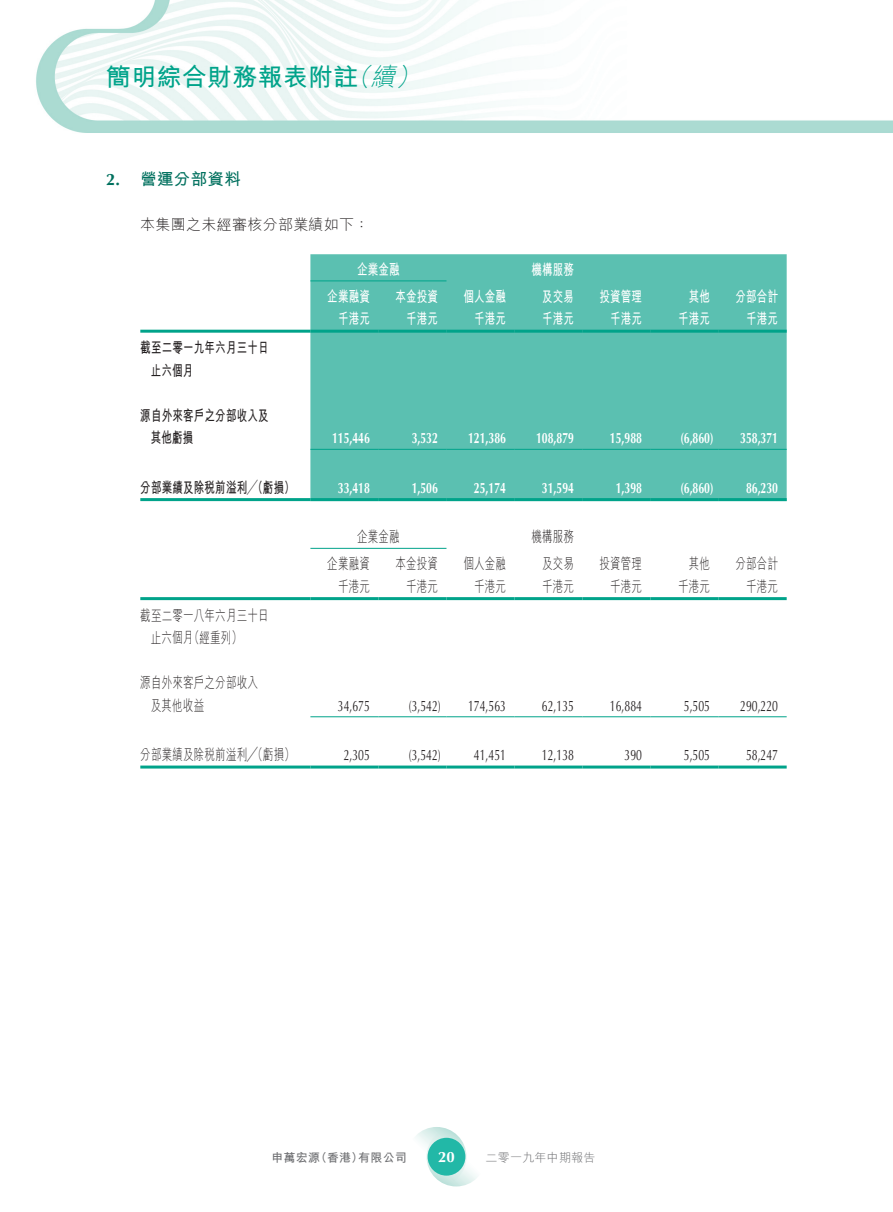
<style>
.page{position:relative;width:893px;height:1212px;background:#fff}
.page>*{position:absolute;margin:0;border:0;box-sizing:border-box;transform-origin:0 0}
.t1{font:700 24.75px "M Hei HK";letter-spacing:.02em;color:#00a38a}
.t2{font:700 16.5px "M Hei HK";letter-spacing:.02em;color:#00705e}
.t3{font:300 15px/22.5px "M Hei HK";letter-spacing:.02em;color:#231f20;scale:.7 1}
.t4{font:700 15px "Optima LT Std";color:#fff;scale:.7 1}
.t5{font:15px "Optima LT Std";color:#231f20;scale:.7 1}
.t6{font:700 15px "M Hei HK";letter-spacing:.02em;color:#fff;scale:.7 1}
.t7{font:700 15px/22.5px "M Hei HK";letter-spacing:.02em;color:#231f20;scale:.7 1}
.t8{font:300 15px "M Hei HK";letter-spacing:.02em;color:#231f20}
.t9{font:700 15px "Optima LT Std";color:#fff}
.t10{font:700 12px "M Hei HK";letter-spacing:.02em;color:#6c6d70}
.t11{font:300 12px "M Hei HK";letter-spacing:.02em;color:#6c6d70}
.s1{font-weight:300;font-style:italic}
.s2{font-family:"Optima LT Std"}
</style>
<div class="page">
<img style="left:36px;top:0;width:857px;height:133px">
<svg style="left:407px;top:1127px;width:59px;height:59px"></svg>
<svg style="left:426px;top:1127px;width:60px;height:59px"></svg>
<div style="left:428px;top:1138px;width:37px;height:37px;background:#22b8a7;border-radius:50%"></div>
<div style="left:310px;top:254px;width:477px;height:244px;background:#5bc0b1"></div>
<hr style="left:310px;top:280px;width:136px;height:1px;background:#00a38a">
<hr style="left:140px;top:330px;width:170px;height:3px;background:#00a38a">
<hr style="left:310px;top:330px;width:68px;height:3px;background:#00a38a">
<hr style="left:378px;top:330px;width:68px;height:3px;background:#00a38a">
<hr style="left:446px;top:330px;width:68px;height:3px;background:#00a38a">
<hr style="left:514px;top:330px;width:69px;height:3px;background:#00a38a">
<hr style="left:583px;top:330px;width:68px;height:3px;background:#00a38a">
<hr style="left:651px;top:330px;width:68px;height:3px;background:#00a38a">
<hr style="left:719px;top:330px;width:68px;height:3px;background:#00a38a">
<hr style="left:310px;top:449px;width:68px;height:1px;background:#00a38a">
<hr style="left:378px;top:449px;width:68px;height:1px;background:#00a38a">
<hr style="left:446px;top:449px;width:68px;height:1px;background:#00a38a">
<hr style="left:514px;top:449px;width:69px;height:1px;background:#00a38a">
<hr style="left:583px;top:449px;width:68px;height:1px;background:#00a38a">
<hr style="left:651px;top:449px;width:68px;height:1px;background:#00a38a">
<hr style="left:719px;top:449px;width:68px;height:1px;background:#00a38a">
<hr style="left:140px;top:498px;width:170px;height:3px;background:#00a38a">
<hr style="left:310px;top:498px;width:68px;height:3px;background:#00a38a">
<hr style="left:378px;top:498px;width:68px;height:3px;background:#00a38a">
<hr style="left:446px;top:498px;width:68px;height:3px;background:#00a38a">
<hr style="left:514px;top:498px;width:69px;height:3px;background:#00a38a">
<hr style="left:583px;top:498px;width:68px;height:3px;background:#00a38a">
<hr style="left:651px;top:498px;width:68px;height:3px;background:#00a38a">
<hr style="left:719px;top:498px;width:68px;height:3px;background:#00a38a">
<hr style="left:310px;top:548px;width:136px;height:1px;background:#00a38a">
<hr style="left:140px;top:597px;width:170px;height:3px;background:#00a38a">
<hr style="left:310px;top:597px;width:68px;height:3px;background:#00a38a">
<hr style="left:378px;top:597px;width:68px;height:3px;background:#00a38a">
<hr style="left:446px;top:597px;width:68px;height:3px;background:#00a38a">
<hr style="left:514px;top:597px;width:69px;height:3px;background:#00a38a">
<hr style="left:583px;top:597px;width:68px;height:3px;background:#00a38a">
<hr style="left:651px;top:597px;width:68px;height:3px;background:#00a38a">
<hr style="left:719px;top:597px;width:68px;height:3px;background:#00a38a">
<hr style="left:310px;top:716px;width:68px;height:1px;background:#00a38a">
<hr style="left:378px;top:716px;width:68px;height:1px;background:#00a38a">
<hr style="left:446px;top:716px;width:68px;height:1px;background:#00a38a">
<hr style="left:514px;top:716px;width:69px;height:1px;background:#00a38a">
<hr style="left:583px;top:716px;width:68px;height:1px;background:#00a38a">
<hr style="left:651px;top:716px;width:68px;height:1px;background:#00a38a">
<hr style="left:719px;top:716px;width:68px;height:1px;background:#00a38a">
<hr style="left:140px;top:765px;width:170px;height:3px;background:#00a38a">
<hr style="left:310px;top:765px;width:68px;height:3px;background:#00a38a">
<hr style="left:378px;top:765px;width:68px;height:3px;background:#00a38a">
<hr style="left:446px;top:765px;width:68px;height:3px;background:#00a38a">
<hr style="left:514px;top:765px;width:69px;height:3px;background:#00a38a">
<hr style="left:583px;top:765px;width:68px;height:3px;background:#00a38a">
<hr style="left:651px;top:765px;width:68px;height:3px;background:#00a38a">
<hr style="left:719px;top:765px;width:68px;height:3px;background:#00a38a">
<h1 class="t1" style="left:106px;top:59px;width:321px">簡明綜合財務報表附註<span class="s1">（續）</span></h1>
<p class="t2" style="left:106px;top:167px;width:136px"><span class="s2">2.</span> 營運分部資料</p>
<p class="t8" style="left:140px;top:217px;width:230px">本集團之未經審核分部業績如下：</p>
<p class="t6" style="left:357px;top:258px;width:62px">企業金融</p>
<p class="t6" style="left:531px;top:258px;width:62px">機構服務</p>
<p class="t6" style="left:327px;top:285px;width:62px">企業融資</p>
<p class="t6" style="left:395px;top:285px;width:62px">本金投資</p>
<p class="t6" style="left:463px;top:285px;width:62px">個人金融</p>
<p class="t6" style="left:542px;top:285px;width:47px">及交易</p>
<p class="t6" style="left:599px;top:285px;width:62px">投資管理</p>
<p class="t6" style="left:689px;top:285px;width:32px">其他</p>
<p class="t6" style="left:735px;top:285px;width:62px">分部合計</p>
<p class="t6" style="left:338px;top:308px;width:47px">千港元</p>
<p class="t6" style="left:406px;top:308px;width:47px">千港元</p>
<p class="t6" style="left:474px;top:308px;width:47px">千港元</p>
<p class="t6" style="left:542px;top:308px;width:47px">千港元</p>
<p class="t6" style="left:610px;top:308px;width:47px">千港元</p>
<p class="t6" style="left:678px;top:308px;width:47px">千港元</p>
<p class="t6" style="left:746px;top:308px;width:47px">千港元</p>
<p class="t7" style="left:151px;top:335px;width:170px;text-indent:-11px">截至二零一九年六月三十日止六個月</p>
<p class="t7" style="left:151px;top:403px;width:170px;text-indent:-10px">源自外來客戶之分部收入及其他虧損</p>
<p class="t4" style="left:332px;top:429px;width:56px">115,446</p>
<p class="t4" style="left:412px;top:429px;width:39px">3,532</p>
<p class="t4" style="left:468px;top:429px;width:56px">121,386</p>
<p class="t4" style="left:536px;top:429px;width:56px">108,879</p>
<p class="t4" style="left:610px;top:429px;width:47px">15,988</p>
<p class="t4" style="left:680px;top:429px;width:49px">(6,860)</p>
<p class="t4" style="left:740px;top:429px;width:56px">358,371</p>
<p class="t7" style="left:140px;top:475px;width:222px">分部業績及除稅前溢利╱（虧損）</p>
<p class="t4" style="left:338px;top:479px;width:47px">33,418</p>
<p class="t4" style="left:412px;top:479px;width:39px">1,506</p>
<p class="t4" style="left:474px;top:479px;width:47px">25,174</p>
<p class="t4" style="left:542px;top:479px;width:47px">31,594</p>
<p class="t4" style="left:616px;top:479px;width:39px">1,398</p>
<p class="t4" style="left:680px;top:479px;width:49px">(6,860)</p>
<p class="t4" style="left:746px;top:479px;width:47px">86,230</p>
<p class="t3" style="left:357px;top:525px;width:62px">企業金融</p>
<p class="t3" style="left:531px;top:525px;width:62px">機構服務</p>
<p class="t3" style="left:327px;top:552px;width:62px">企業融資</p>
<p class="t3" style="left:395px;top:552px;width:62px">本金投資</p>
<p class="t3" style="left:463px;top:552px;width:62px">個人金融</p>
<p class="t3" style="left:542px;top:552px;width:47px">及交易</p>
<p class="t3" style="left:599px;top:552px;width:62px">投資管理</p>
<p class="t3" style="left:689px;top:552px;width:32px">其他</p>
<p class="t3" style="left:735px;top:552px;width:62px">分部合計</p>
<p class="t3" style="left:338px;top:575px;width:47px">千港元</p>
<p class="t3" style="left:406px;top:575px;width:47px">千港元</p>
<p class="t3" style="left:474px;top:575px;width:47px">千港元</p>
<p class="t3" style="left:542px;top:575px;width:47px">千港元</p>
<p class="t3" style="left:610px;top:575px;width:47px">千港元</p>
<p class="t3" style="left:678px;top:575px;width:47px">千港元</p>
<p class="t3" style="left:746px;top:575px;width:47px">千港元</p>
<p class="t3" style="left:151px;top:604px;width:170px;text-indent:-11px">截至二零一八年六月三十日止六個月（經重列）</p>
<p class="t3" style="left:151px;top:671px;width:154px;text-indent:-10px">源自外來客戶之分部收入及其他收益</p>
<p class="t5" style="left:338px;top:697px;width:47px">34,675</p>
<p class="t5" style="left:409px;top:697px;width:47px">(3,542)</p>
<p class="t5" style="left:468px;top:697px;width:56px">174,563</p>
<p class="t5" style="left:542px;top:697px;width:47px">62,135</p>
<p class="t5" style="left:610px;top:697px;width:47px">16,884</p>
<p class="t5" style="left:684px;top:697px;width:39px">5,505</p>
<p class="t5" style="left:740px;top:697px;width:56px">290,220</p>
<p class="t3" style="left:140px;top:743px;width:222px">分部業績及除稅前溢利╱（虧損）</p>
<p class="t5" style="left:344px;top:746px;width:39px">2,305</p>
<p class="t5" style="left:409px;top:746px;width:47px">(3,542)</p>
<p class="t5" style="left:474px;top:746px;width:47px">41,451</p>
<p class="t5" style="left:542px;top:746px;width:47px">12,138</p>
<p class="t5" style="left:625px;top:746px;width:27px">390</p>
<p class="t5" style="left:684px;top:746px;width:39px">5,505</p>
<p class="t5" style="left:746px;top:746px;width:47px">58,247</p>
<p class="t10" style="left:271px;top:1149px;width:137px">申萬宏源（香港）有限公司</p>
<p class="t9" style="left:438px;top:1148px;width:18px">20</p>
<p class="t11" style="left:486px;top:1151px;width:111px">二零一九年中期報告</p>
</div>
